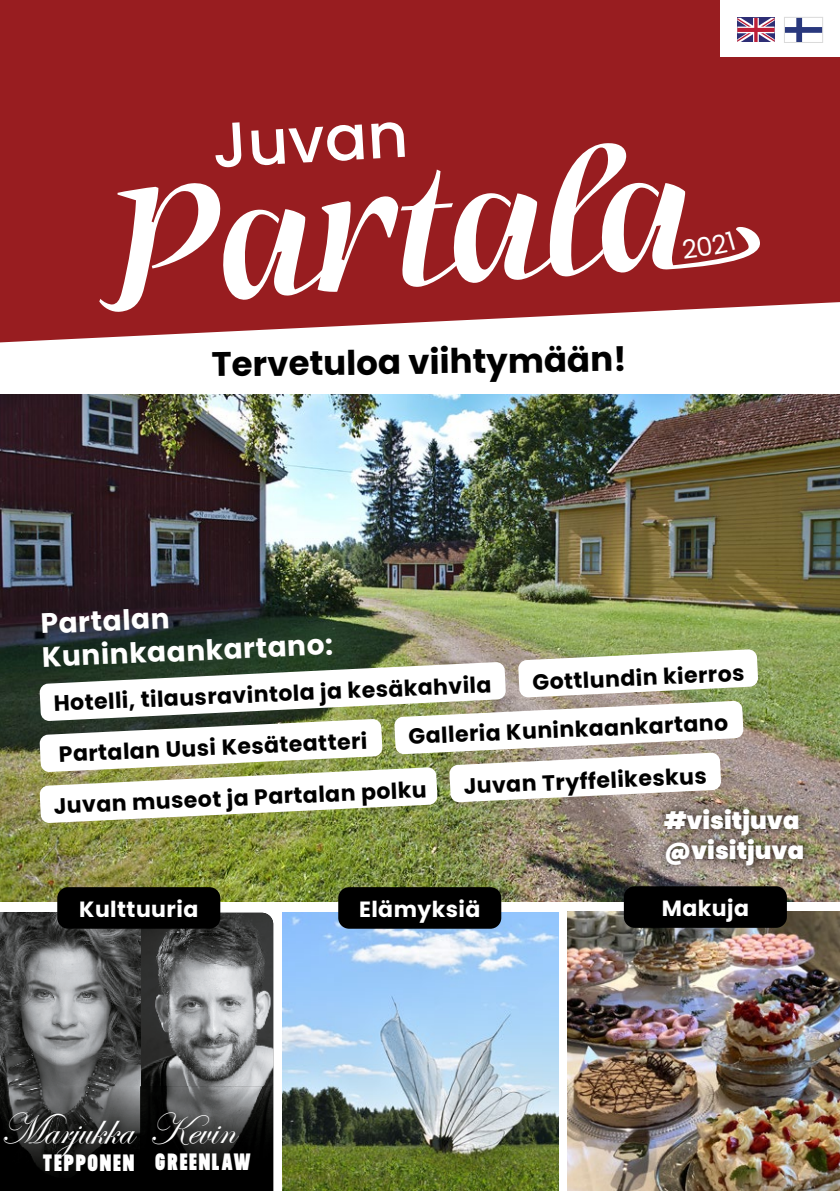
<style>
.page{position:relative;width:840px;height:1191px;background:#fff}
.page>*{position:absolute;margin:0;border:0;box-sizing:border-box;transform-origin:0 0}
.t1{font:500 62.8px "Poppins";color:#fff}
.t2{font:44.6px "Edwardian Script ITC";color:#fff}
.t3{font:700 34px "Poppins";color:#000}
.t4{font:700 28px/34.4px "Poppins";color:#fff}
.t5{font:900 24px/30px "Poppins";color:#fff}
.t6{font:900 23.6px "Neusa";letter-spacing:.075em;color:#fff}
.t7{font:700 22px "Poppins";color:#000}
.t8{font:700 22px "Poppins";letter-spacing:.02em;color:#fff}
</style>
<div class="page">
<img style="left:0;top:395px;width:839px;height:506px">
<svg style="left:0;top:0;width:839px;height:343px;background:#a23336"></svg>
<img style="left:282px;top:912px;width:276px;height:279px">
<img style="left:0;top:912px;width:273px;height:174px">
<img style="left:0;top:1180px;width:65px;height:11px">
<img style="left:65px;top:1086px;width:208px;height:105px">
<img style="left:0;top:1086px;width:140px;height:94px">
<div style="left:57px;top:887px;width:163px;height:41px;background:#000;border-radius:11px"></div>
<div style="left:338px;top:887px;width:163px;height:41px;background:#000;border-radius:11px"></div>
<img style="left:567px;top:912px;width:272px;height:279px">
<div style="left:623px;top:886px;width:163px;height:41px;background:#000;border-radius:11px"></div>
<div style="left:720px;top:0;width:119px;height:57px;background:#fff"></div>
<svg style="left:784px;top:17px;width:39px;height:26px"></svg>
<svg style="left:737px;top:18px;width:37px;height:24px"></svg>
<img style="left:39px;top:649px;width:718px;height:174px">
<div style="left:653px;top:798px;width:160px;height:77px;background:#000;opacity:.75"></div>
<svg style="left:99px;top:142px;width:664px;height:170px"></svg>
<h1 class="t1" style="left:210px;top:109px;width:197px;rotate:-3deg">Juvan</h1>
<h3 class="t3" style="left:211px;top:346px;width:416px;rotate:-1deg">Tervetuloa viihtymään!</h3>
<p class="t4" style="left:39px;top:607px;width:292px;rotate:-3deg">Partalan<br>Kuninkaankartano:</p>
<p class="t7" style="left:53px;top:689px;width:439px;rotate:-2deg">Hotelli, tilausravintola ja kesäkahvila</p>
<p class="t7" style="left:58px;top:740px;width:310px;rotate:-2deg">Partalan Uusi Kesäteatteri</p>
<p class="t7" style="left:53px;top:791px;width:374px;rotate:-2deg">Juvan museot ja Partalan polku</p>
<p class="t7" style="left:532px;top:668px;width:213px;rotate:-2deg">Gottlundin kierros</p>
<p class="t7" style="left:408px;top:722px;width:321px;rotate:-2deg">Galleria Kuninkaankartano</p>
<p class="t7" style="left:463px;top:772px;width:244px;rotate:-2deg">Juvan Tryffelikeskus</p>
<p class="t5" style="left:663px;top:805px;width:141px">#visitjuva @visitjuva</p>
<p class="t8" style="left:79px;top:896px;width:120px">Kulttuuria</p>
<p class="t8" style="left:359px;top:896px;width:123px">Elämyksiä</p>
<p class="t8" style="left:661px;top:895px;width:89px">Makuja</p>
<h2 class="t2" style="left:0;top:1105px;width:236px">Marjukka Kevin</h2>
<p class="t6" style="left:43px;top:1144px;width:93px">TEPPONEN</p>
<p class="t6" style="left:155px;top:1143px;width:97px">GREENLAW</p>
</div>
